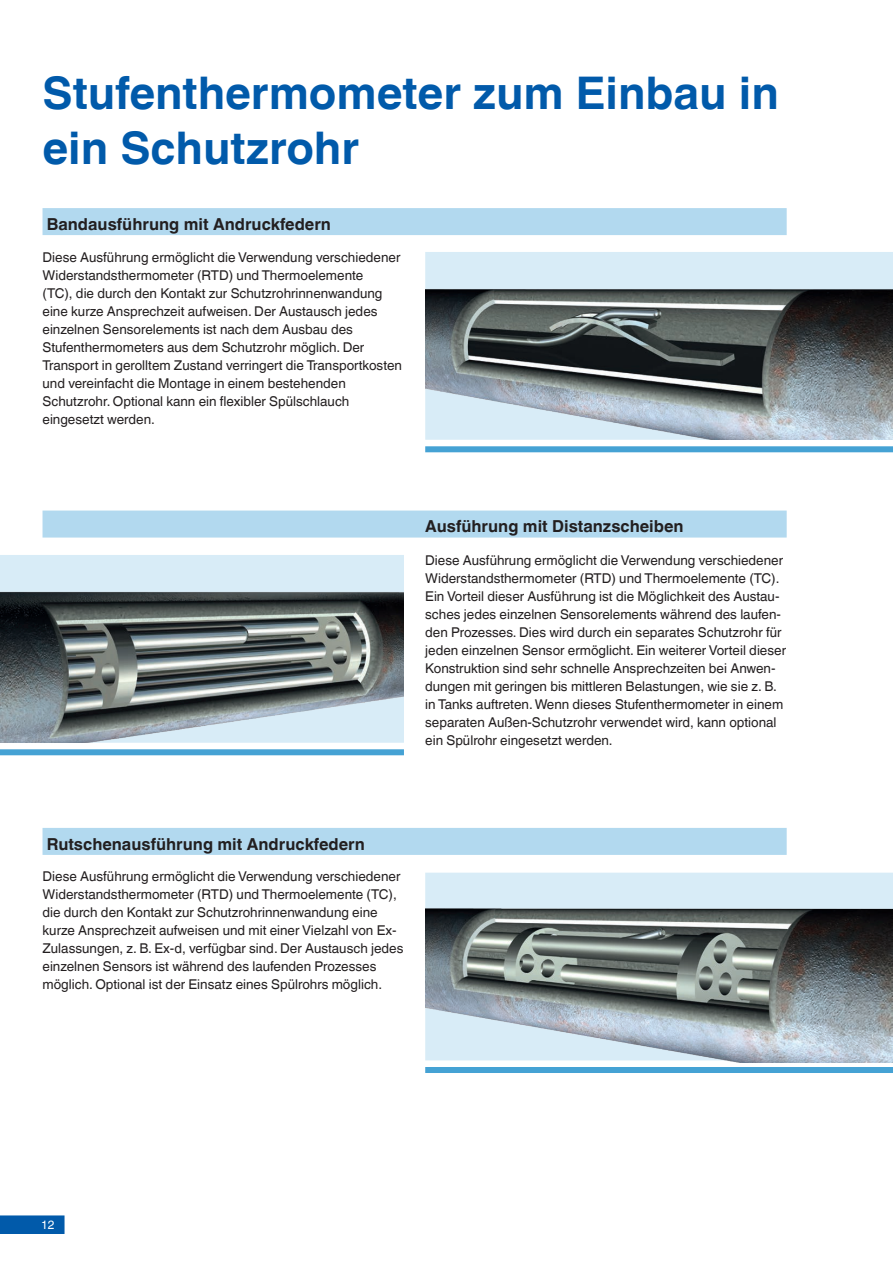
<style>
.page{position:relative;width:893px;height:1263px;background:#fff}
.page>*{position:absolute;margin:0;border:0;box-sizing:border-box;transform-origin:0 0}
.t1{font:700 45px/55.5px "Helvetica World";color:#015aaa}
.t2{font:700 16.5px "Helvetica World";color:#231f20}
.t3{font:13.5px/18px "Helvetica World";color:#231f20}
.t4{font:12px "Helvetica World";color:#fff}
</style>
<div class="page">
<svg style="left:0;top:1215px;width:65px;height:19px"></svg>
<div style="left:0;top:555px;width:404px;height:35px;background:#d8ecf7"></div>
<div style="left:425px;top:446px;width:468px;height:6px;background:#45a2d4"></div>
<div style="left:425px;top:1067px;width:468px;height:6px;background:#45a2d4"></div>
<div style="left:0;top:749px;width:404px;height:6px;background:#45a2d4"></div>
<div style="left:43px;top:208px;width:744px;height:27px;background:#b2d9ef"></div>
<div style="left:43px;top:510px;width:744px;height:27px;background:#b2d9ef"></div>
<div style="left:43px;top:828px;width:744px;height:27px;background:#b2d9ef"></div>
<img style="left:425px;top:255px;width:468px;height:185px">
<img style="left:425px;top:873px;width:468px;height:189px">
<img style="left:0;top:590px;width:404px;height:153px">
<h1 class="t1" style="left:43px;top:66px;width:738px">Stufenthermometer zum Einbau in ein Schutzrohr</h1>
<p class="t2" style="left:47px;top:214px;width:286px">Bandausführung mit Andruckfedern</p>
<p class="t3" style="left:43px;top:248px;width:361px">Diese Ausführung ermöglicht die Verwendung verschiedener Widerstandsthermometer (RTD) und Thermoelemente<br>(TC), die durch den Kontakt zur Schutzrohrinnenwandung eine kurze Ansprechzeit aufweisen. Der Austausch jedes einzelnen Sensorelements ist nach dem Ausbau des Stufenthermometers aus dem Schutzrohr möglich. Der Transport in gerolltem Zustand verringert die Transportkosten und vereinfacht die Montage in einem bestehenden Schutzrohr. Optional kann ein flexibler Spülschlauch eingesetzt werden.</p>
<p class="t2" style="left:425px;top:517px;width:260px">Ausführung mit Distanzscheiben</p>
<p class="t3" style="left:425px;top:551px;width:362px">Diese Ausführung ermöglicht die Verwendung verschiedener Widerstandsthermometer (RTD) und Thermoelemente (TC).<br>Ein Vorteil dieser Ausführung ist die Möglichkeit des Austau&shy;sches jedes einzelnen Sensorelements während des laufen&shy;den Prozesses. Dies wird durch ein separates Schutzrohr für jeden einzelnen Sensor ermöglicht. Ein weiterer Vorteil dieser Konstruktion sind sehr schnelle Ansprechzeiten bei Anwen&shy;dungen mit geringen bis mittleren Belastungen, wie sie z. B. in Tanks auftreten. Wenn dieses Stufenthermometer in einem separaten Außen-Schutzrohr verwendet wird, kann optional ein Spülrohr eingesetzt werden.</p>
<p class="t2" style="left:47px;top:834px;width:320px">Rutschenausführung mit Andruckfedern</p>
<p class="t3" style="left:43px;top:868px;width:362px">Diese Ausführung ermöglicht die Verwendung verschiedener Widerstandsthermometer (RTD) und Thermoelemente (TC), die durch den Kontakt zur Schutzrohrinnenwandung eine kurze Ansprechzeit aufweisen und mit einer Vielzahl von Ex-Zulassungen, z. B. Ex-d, verfügbar sind. Der Austausch jedes einzelnen Sensors ist während des laufenden Prozesses möglich. Optional ist der Einsatz eines Spülrohrs möglich.</p>
<p class="t4" style="left:41px;top:1218px;width:15px">12</p>
</div>
